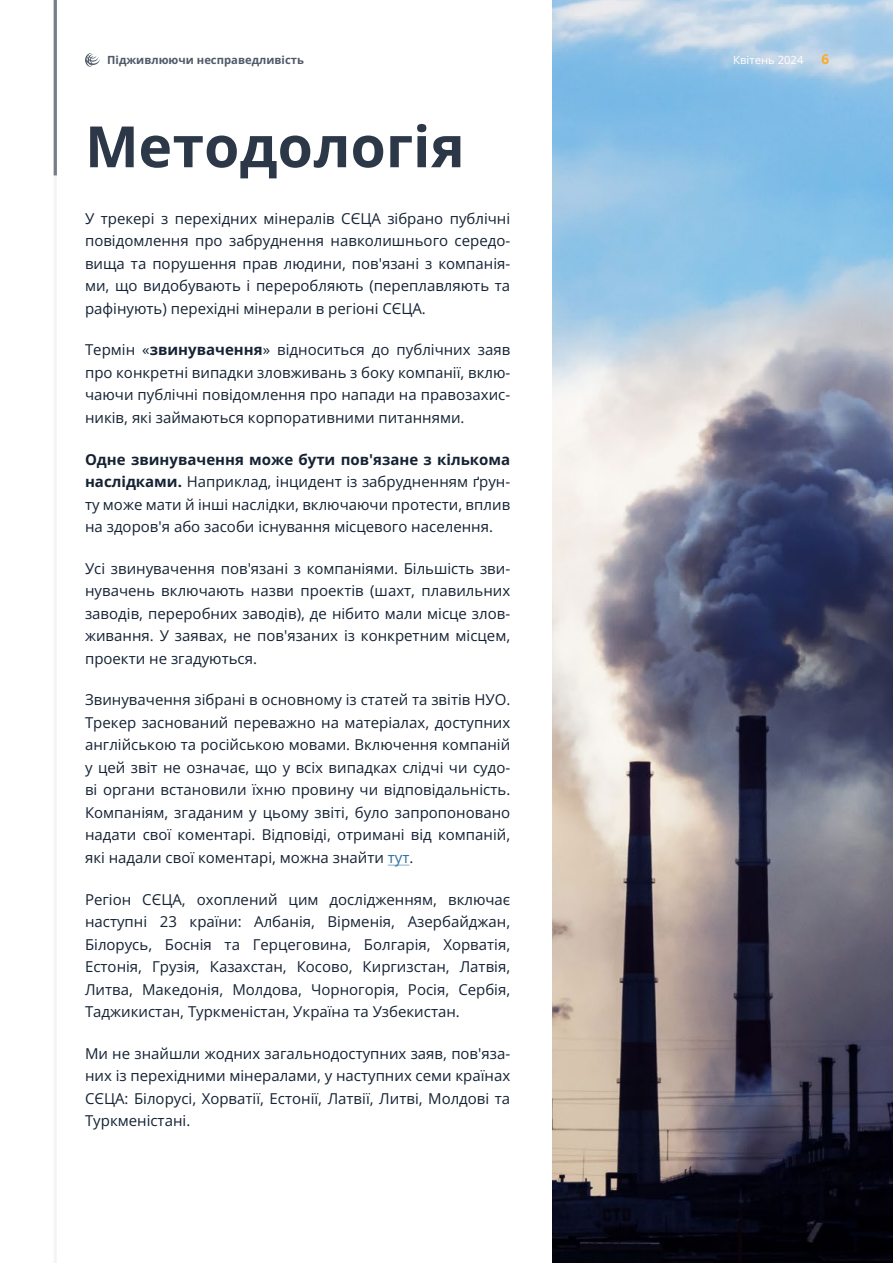
<style>
.page{position:relative;width:893px;height:1263px;background:#fff}
.page>*{position:absolute;margin:0;border:0;box-sizing:border-box;transform-origin:0 0}
.Large_title{font:700 57px "Open Sans";color:#2c3848}
.Body{font:15px/22.5px "Open Sans";color:#152234;text-align:justify}
.t1{font:700 13.5px "Open Sans";color:#ffaa23}
.t2{font:700 11.25px "Open Sans";color:#505967}
.t3{font:11.25px "Open Sans";color:#fff}
.s1{font-weight:700}
.s2{color:#2e6fa1}
</style>
<div class="page">
<hr style="left:388px;top:864px;width:21px;height:2px;background:#96b7d0">
<img style="left:553px;top:0;width:340px;height:1263px">
<svg style="left:85px;top:53px;width:15px;height:14px"></svg>
<hr style="left:54px;top:0;width:3px;height:1263px;background:#e8e9eb">
<p class="t2" style="left:107px;top:52px;width:198px">Підживлюючи несправедливість</p>
<p class="t3" style="left:733px;top:52px;width:72px">Квітень 2024</p>
<p class="t1" style="left:821px;top:49px;width:9px">6</p>
<p class="Large_title" style="left:85px;top:106px;width:381px">Методологія</p>
<p class="Body" style="left:85px;top:207px;width:427px">У трекері з перехідних мінералів СЄЦА зібрано публічні повідомлення про забруднення навколишнього середо&shy;вища та порушення прав людини, пов'язані з компанія&shy;ми, що видобувають і переробляють (переплавляють та рафінують) перехідні мінерали в регіоні СЄЦА.</p>
<p class="Body" style="left:85px;top:338px;width:427px">Термін «<span class="s1">звинувачення</span>» відноситься до публічних заяв про конкретні випадки зловживань з боку компанії, вклю&shy;чаючи публічні повідомлення про напади на правозахис&shy;ників, які займаються корпоративними питаннями.</p>
<p class="Body" style="left:85px;top:447px;width:427px"><span class="s1">Одне звинувачення може бути пов'язане з кількома наслідками.</span> Наприклад, інцидент із забрудненням ґрун&shy;ту може мати й інші наслідки, включаючи протести, вплив на здоров'я або засоби існування місцевого населення.</p>
<p class="Body" style="left:85px;top:557px;width:427px">Усі звинувачення пов'язані з компаніями. Більшість зви&shy;нувачень включають назви проектів (шахт, плавильних заводів, переробних заводів), де нібито мали місце злов&shy;живання. У заявах, не пов'язаних із конкретним місцем, проекти не згадуються.</p>
<p class="Body" style="left:85px;top:688px;width:427px">Звинувачення зібрані в основному із статей та звітів НУО.<br>Трекер заснований переважно на матеріалах, доступних англійською та російською мовами. Включення компаній у цей звіт не означає, що у всіх випадках слідчі чи судо&shy;ві органи встановили їхню провину чи відповідальність.<br>Компаніям, згаданим у цьому звіті, було запропоновано надати свої коментарі. Відповіді, отримані від компаній, які надали свої коментарі, можна знайти <span class="s2">тут</span>.</p>
<p class="Body" style="left:85px;top:887px;width:427px">Регіон СЄЦА, охоплений цим дослідженням, включає наступні 23 країни: Албанія, Вірменія, Азербайджан, Білорусь, Боснія та Герцеговина, Болгарія, Хорватія, Естонія, Грузія, Казахстан, Косово, Киргизстан, Латвія, Литва, Македонія, Молдова, Чорногорія, Росія, Сербія, Таджикистан, Туркменістан, Україна та Узбекистан.</p>
<p class="Body" style="left:85px;top:1041px;width:427px">Ми не знайшли жодних загальнодоступних заяв, пов'яза&shy;них із перехідними мінералами, у наступних семи країнах СЄЦА: Білорусі, Хорватії, Естонії, Латвії, Литві, Молдові та Туркменістані.</p>
</div>
